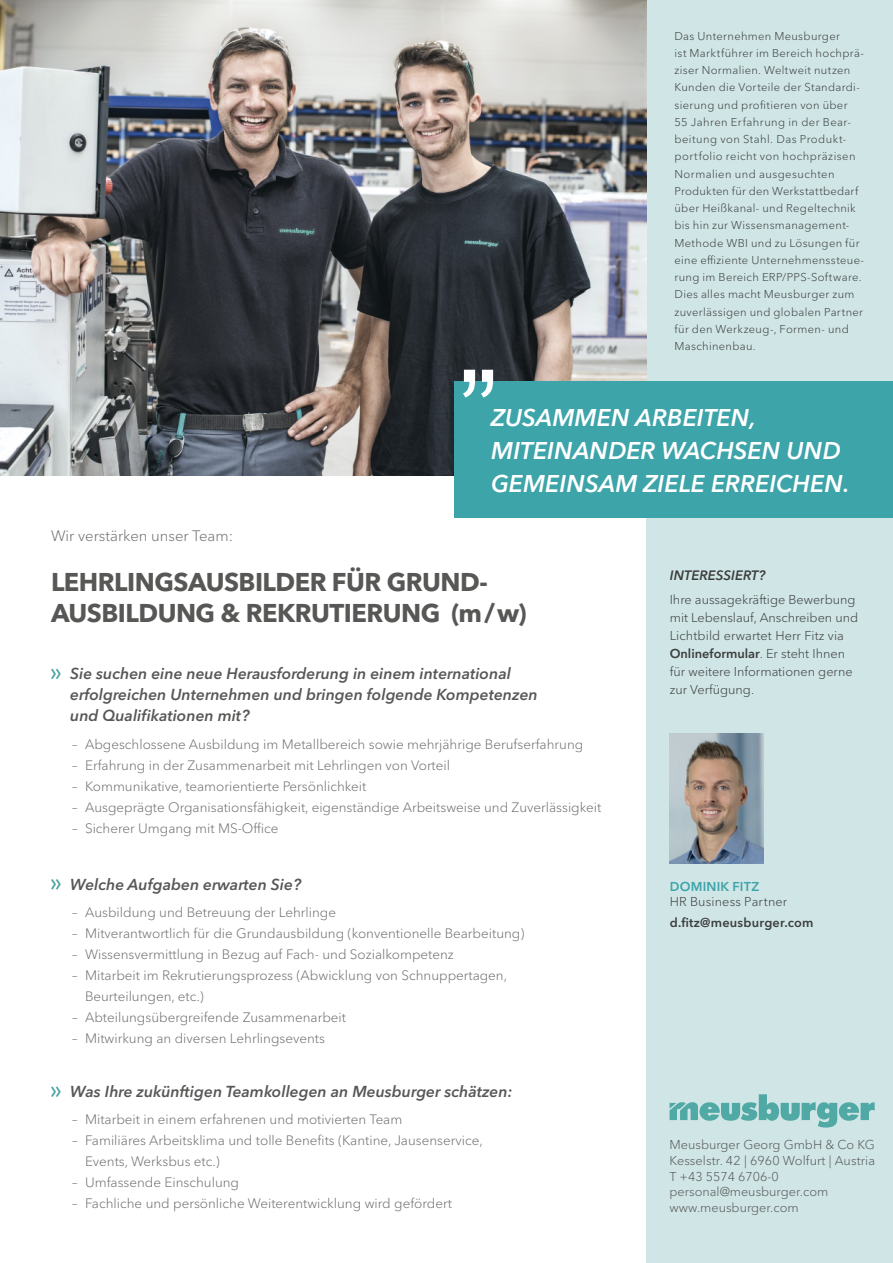
<style>
.page{position:relative;width:893px;height:1263px;background:#fff}
.page>*{position:absolute;margin:0;border:0;box-sizing:border-box;transform-origin:0 0}
.TITEL{font:700 25.5px/31.5px "Avenir Next W1 G";letter-spacing:-.02em;color:#575756}
.t1{font:italic 600 24px/33px "Avenir Next W1 G";letter-spacing:.005em;color:#fff}
.FRAGE{font:italic 600 15.75px/21px "Avenir Next W1 G";color:#575756}
.Wir_verstärken_unser{font:300 15px "Avenir Next W1 G";color:#6e6e6e}
.t2{font:300 13.5px/21px "Avenir Next W1 G";color:#6e6e6e}
.t3{font:italic 600 13.5px "Avenir Next W1 G";color:#3d3d3c}
.t4{font:300 12.75px/18px "Avenir Next W1 G";color:#3d3d3c}
.t5{font:300 12.75px/15.8px "Avenir Next W1 G";color:#575756}
.t6{font:600 12.75px "Avenir Next W1 G";letter-spacing:.015em;color:#3d3d3c}
.t7{font:600 12.75px "Avenir Next W1 G";letter-spacing:.02em;color:#3da4a9}
.t8{font:300 11.25px/17.2px "Avenir Next W1 G";letter-spacing:.03em;color:#3d3d3c}
.s1{font-weight:600}
</style>
<div class="page">
<div style="left:646px;top:0;width:247px;height:1263px;background:#cfe5e6"></div>
<svg style="left:51px;top:668px;width:10px;height:11px"></svg>
<svg style="left:51px;top:879px;width:10px;height:11px"></svg>
<svg style="left:51px;top:1086px;width:10px;height:11px"></svg>
<img style="left:670px;top:734px;width:94px;height:129px">
<img style="left:0;top:0;width:646px;height:475px">
<div style="left:454px;top:382px;width:439px;height:136px;background:#3da4a9"></div>
<svg style="left:463px;top:370px;width:30px;height:28px"></svg>
<svg style="left:670px;top:1094px;width:205px;height:33px"></svg>
<p class="t8" style="left:674px;top:27px;width:191px">Das Unternehmen Meusburger<br>ist Marktführer im Bereich hochprä&shy;ziser Normalien. Weltweit nutzen<br>Kunden die Vorteile der Standardi&shy;sierung und profitieren von über<br>55 Jahren Erfahrung in der Bear&shy;beitung von Stahl. Das Produkt&shy;portfolio reicht von hochpräzisen<br>Normalien und ausgesuchten<br>Produkten für den Werkstattbedarf über Heißkanal- und Regeltechnik bis hin zur Wissensmanagement-<br>Methode WBI und zu Lösungen für eine effiziente Unternehmenssteue&shy;rung im Bereich ERP/PPS-Software.<br>Dies alles macht Meusburger zum zuverlässigen und globalen Partner für den Werkzeug-, Formen- und<br>Maschinenbau.</p>
<h2 class="t1" style="left:491px;top:401px;width:360px">ZUSAMMEN ARBEITEN,<br>MITEINANDER WACHSEN UND<br>GEMEINSAM ZIELE ERREICHEN.</h2>
<p class="Wir_verstärken_unser" style="left:51px;top:527px;width:184px">Wir verstärken unser Team:</p>
<p class="TITEL" style="left:51px;top:566px;width:477px">LEHRLINGSAUSBILDER FÜR GRUND-<br>AUSBILDUNG &amp; REKRUTIERUNG (m/w)</p>
<p class="FRAGE" style="left:70px;top:663px;width:469px">Sie suchen eine neue Herausforderung in einem international erfolgreichen Unternehmen und bringen folgende Kompetenzen und Qualifikationen mit?</p>
<p class="t2" style="left:72px;top:733px;width:513px">– Abgeschlossene Ausbildung im Metallbereich sowie mehrjährige Berufserfahrung</p>
<p class="t2" style="left:72px;top:754px;width:379px">– Erfahrung in der Zusammenarbeit mit Lehrlingen von Vorteil</p>
<p class="t2" style="left:72px;top:775px;width:296px">– Kommunikative, teamorientierte Persönlichkeit</p>
<p class="t2" style="left:72px;top:796px;width:531px">– Ausgeprägte Organisationsfähigkeit, eigenständige Arbeitsweise und Zuverlässigkeit</p>
<p class="t2" style="left:72px;top:817px;width:208px">– Sicherer Umgang mit MS-Office</p>
<p class="FRAGE" style="left:70px;top:874px;width:232px">Welche Aufgaben erwarten Sie?</p>
<p class="t2" style="left:72px;top:902px;width:265px">– Ausbildung und Betreuung der Lehrlinge</p>
<p class="t2" style="left:72px;top:923px;width:454px">– Mitverantwortlich für die Grundausbildung (konventionelle Bearbeitung)</p>
<p class="t2" style="left:72px;top:944px;width:383px">– Wissensvermittlung in Bezug auf Fach- und Sozialkompetenz</p>
<p class="t2" style="left:85px;top:965px;width:424px;text-indent:-13px">– Mitarbeit im Rekrutierungsprozess (Abwicklung von Schnuppertagen,<br>Beurteilungen, etc.)</p>
<p class="t2" style="left:72px;top:1007px;width:275px">– Abteilungsübergreifende Zusammenarbeit</p>
<p class="t2" style="left:72px;top:1028px;width:254px">– Mitwirkung an diversen Lehrlingsevents</p>
<p class="FRAGE" style="left:70px;top:1081px;width:444px">Was Ihre zukünftigen Teamkollegen an Meusburger schätzen:</p>
<p class="t2" style="left:72px;top:1109px;width:331px">– Mitarbeit in einem erfahrenen und motivierten Team</p>
<p class="t2" style="left:85px;top:1130px;width:399px;text-indent:-13px">– Familiäres Arbeitsklima und tolle Benefits (Kantine, Jausenservice,<br>Events, Werksbus etc.)</p>
<p class="t2" style="left:72px;top:1172px;width:168px">– Umfassende Einschulung</p>
<p class="t2" style="left:72px;top:1193px;width:381px">– Fachliche und persönliche Weiterentwicklung wird gefördert</p>
<p class="t3" style="left:670px;top:567px;width:97px">INTERESSIERT?</p>
<p class="t4" style="left:670px;top:591px;width:190px">Ihre aussagekräftige Bewerbung mit Lebenslauf, Anschreiben und<br>Lichtbild erwartet Herr Fitz via<br><span class="s1">Onlineformular</span>. Er steht Ihnen für weitere Informationen gerne zur Verfügung.</p>
<p class="t7" style="left:670px;top:879px;width:91px">DOMINIK FITZ</p>
<p class="t4" style="left:670px;top:893px;width:119px">HR Business Partner</p>
<p class="t6" style="left:670px;top:915px;width:145px">d.fitz@meusburger.com</p>
<p class="t5" style="left:670px;top:1137px;width:207px">Meusburger Georg GmbH &amp; Co KG<br>Kesselstr. 42 | 6960 Wolfurt | Austria<br>T +43 5574 6706-0 personal@meusburger.com www.meusburger.com</p>
</div>
